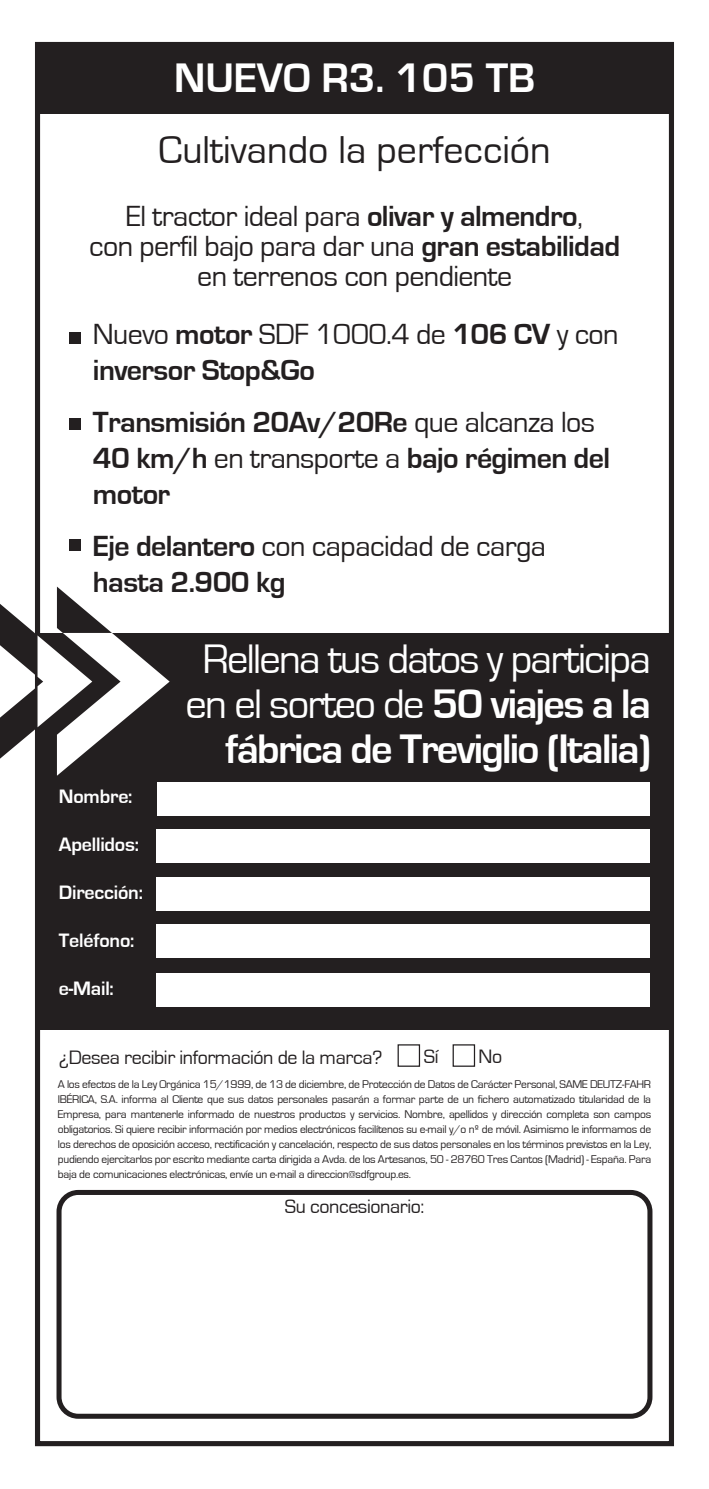
<style>
.page{position:relative;width:709px;height:1489px;background:#fff}
.page>*{position:absolute;margin:0;border:0;box-sizing:border-box;transform-origin:0 0}
.t1{font:42.5px/45px "Eurostile";letter-spacing:-.04em;color:#fff;text-align:right}
.t2{font:700 42.5px "Eurostile";color:#fff}
.t3{font:40px "Eurostile";color:#231f20}
.t4{font:700 30px/36px "Eurostile";letter-spacing:-.02em;color:#231f20}
.t5{font:30px/30px "Eurostile";letter-spacing:-.02em;color:#231f20;text-align:center}
.t6{font:20px "Eurostile";letter-spacing:-.02em;color:#231f20}
.t7{font:700 20px "Eurostile";letter-spacing:-.01em;color:#fff}
.t8{font:11.5px/15px "Eurostile";letter-spacing:-.02em;color:#231f20;text-align:justify}
.s1{font-weight:700}
.s2{font-weight:400}
</style>
<div class="page">
<div style="left:38px;top:44px;width:633px;height:70px;background:#231f20"></div>
<div style="left:38px;top:633px;width:633px;height:396px;background:#231f20"></div>
<div style="left:35px;top:42px;width:639px;height:1403px;border:5px solid #231f20"></div>
<div style="left:56px;top:1189px;width:596px;height:229px;border:5px solid #231f20;border-radius:19px"></div>
<div style="left:157px;top:782px;width:493px;height:33px;background:#fff"></div>
<div style="left:157px;top:829px;width:493px;height:34px;background:#fff"></div>
<div style="left:157px;top:876px;width:493px;height:34px;background:#fff"></div>
<div style="left:156px;top:924px;width:494px;height:34px;background:#fff"></div>
<div style="left:156px;top:972px;width:494px;height:34px;background:#fff"></div>
<div style="left:69px;top:332px;width:11px;height:11px;background:#231f20"></div>
<div style="left:69px;top:418px;width:11px;height:12px;background:#231f20"></div>
<div style="left:69px;top:539px;width:11px;height:12px;background:#231f20"></div>
<div style="left:397px;top:1044px;width:23px;height:22px;border:1px solid #231f20"></div>
<div style="left:452px;top:1044px;width:23px;height:22px;border:1px solid #231f20"></div>
<svg style="left:0;top:586px;width:170px;height:189px"></svg>
<h1 class="t2" style="left:174px;top:55px;width:362px">NUEVO R3. 105 TB</h1>
<h2 class="t3" style="left:158px;top:128px;width:394px">Cultivando la perfección</h2>
<h3 class="t5" style="left:89px;top:202px;width:532px">El tractor ideal para <span class="s1">olivar y almendro</span>,<br>con perfil bajo para dar una <span class="s1">gran estabilidad </span>en terrenos con pendiente</h3>
<h3 class="t4" style="left:93px;top:316px;width:527px"><span class="s2">Nuevo</span> motor <span class="s2">SDF 1000.4 de</span> 106 CV <span class="s2">y con </span>inversor Stop&amp;Go</h3>
<h3 class="t4" style="left:93px;top:404px;width:518px">Transmisión 20Av/20Re <span class="s2">que alcanza los<br></span>40 km/h <span class="s2">en transporte a</span> bajo régimen del motor</h3>
<h3 class="t4" style="left:93px;top:528px;width:454px">Eje delantero <span class="s2">con capacidad de carga </span>hasta 2.900 kg</h3>
<h3 class="t7" style="left:59px;top:785px;width:75px">Nombre:</h3>
<h3 class="t7" style="left:59px;top:833px;width:82px">Apellidos:</h3>
<h3 class="t7" style="left:59px;top:881px;width:86px">Dirección:</h3>
<h3 class="t7" style="left:59px;top:929px;width:77px">Teléfono:</h3>
<h3 class="t7" style="left:59px;top:977px;width:56px">e-Mail:</h3>
<h1 class="t1" style="left:186px;top:637px;width:467px">Rellena tus datos y participa en el sorteo de <span class="s1">50 viajes a la fábrica de Treviglio (Italia)</span></h1>
<h3 class="t6" style="left:59px;top:1046px;width:325px">¿Desea recibir información de la marca?</h3>
<h3 class="t6" style="left:424px;top:1045px;width:16px">Sí</h3>
<h3 class="t6" style="left:478px;top:1045px;width:25px">No</h3>
<p class="t8" style="left:58px;top:1077px;width:595px">A los efectos de la Ley Orgánica 15/1999, de 13 de diciembre, de Protección de Datos de Carácter Personal, SAME DEUTZ-FAHR IBÉRICA, S.A. informa al Cliente que sus datos personales pasarán a formar parte de un fichero automatizado titularidad de la Empresa, para mantenerle informado de nuestros productos y servicios. Nombre, apellidos y dirección completa son campos obligatorios. Si quiere recibir información por medios electrónicos facilítenos su e-mail y/o nº de móvil. Asimismo le informamos de los derechos de oposición acceso, rectificación y cancelación, respecto de sus datos personales en los términos previstos en la Ley, pudiendo ejercitarlos por escrito mediante carta dirigida a Avda. de los Artesanos, 50 - 28760 Tres Cantos (Madrid) - España. Para baja de comunicaciones electrónicas, envíe un e-mail a direccion@sdfgroup.es.</p>
<h3 class="t6" style="left:285px;top:1195px;width:141px">Su concesionario:</h3>
</div>
